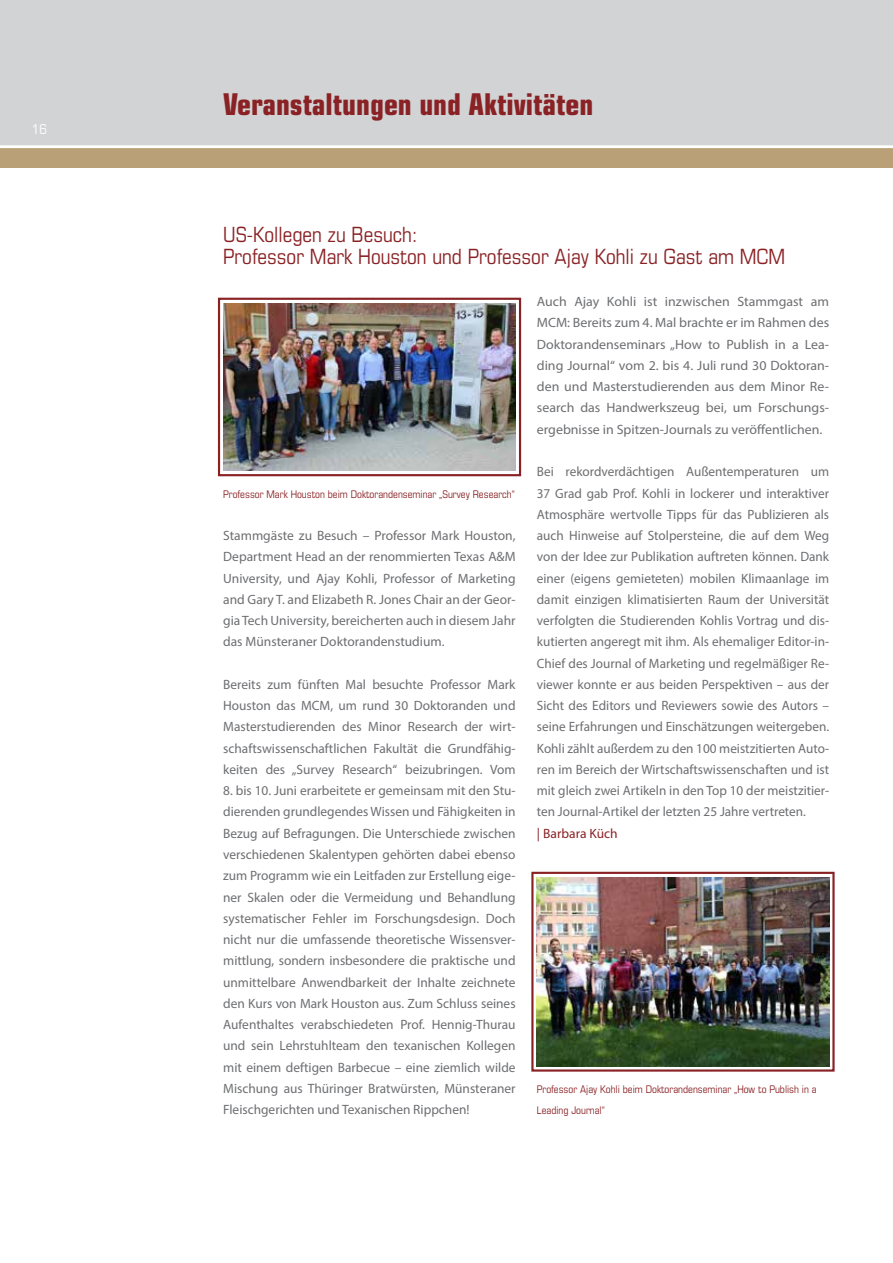
<style>
.page{position:relative;width:893px;height:1263px;background:#fff}
.page>*{position:absolute;margin:0;border:0;box-sizing:border-box;transform-origin:0 0}
.t1{font:700 condensed 30px "Eurostile LT Std";color:#8a2225}
.t2{font:condensed 21px/21.3px "Eurostile LT Std";color:#8a2225}
.t3{font:13.5px/21.3px "Myriad Pro";color:#6d6e71;text-align:justify}
.t4{font:13.5px "Myriad Pro";color:#8a2225}
.t5{font:condensed 13.5px "Eurostile LT Std";color:#fff}
.t6{font:condensed 10.5px/21.3px "Eurostile LT Std";color:#8a2225}
</style>
<div class="page">
<div style="left:0;top:0;width:893px;height:168px;background:#d1d3d4"></div>
<div style="left:0;top:147px;width:893px;height:21px;background:#b9a076"></div>
<hr style="left:0;top:146px;width:893px;height:2px;background:#fff">
<img style="left:217px;top:297px;width:305px;height:180px">
<img style="left:531px;top:871px;width:304px;height:201px">
<p class="t5" style="left:32px;top:121px;width:17px">16</p>
<h1 class="t1" style="left:223px;top:86px;width:372px">Veranstaltungen und Aktivitäten</h1>
<h2 class="t2" style="left:223px;top:224px;width:564px">US-Kollegen zu Besuch:<br>Professor Mark Houston und Professor Ajay Kohli zu Gast am MCM</h2>
<p class="t6" style="left:223px;top:483px;width:293px">Professor Mark Houston beim Doktorandenseminar „Survey Research“</p>
<p class="t3" style="left:223px;top:525px;width:294px">Stammgäste zu Besuch – Professor Mark Houston, Department Head an der renommierten Texas A&amp;M University, und Ajay Kohli, Professor of Marketing and Gary T. and Elizabeth R. Jones Chair an der Geor&shy;gia Tech University, bereicherten auch in diesem Jahr das Münsteraner Doktorandenstudium.</p>
<p class="t3" style="left:223px;top:673px;width:294px">Bereits zum fünften Mal besuchte Professor Mark Houston das MCM, um rund 30 Doktoranden und Masterstudierenden des Minor Research der wirt&shy;schaftswissenschaftlichen Fakultät die Grundfähig&shy;keiten des „Survey Research“ beizubringen. Vom</p>
<p class="t3" style="left:223px;top:780px;width:294px">8. bis 10. Juni erarbeitete er gemeinsam mit den Stu&shy;dierenden grundlegendes Wissen und Fähigkeiten in Bezug auf Befragungen. Die Unterschiede zwischen verschiedenen Skalentypen gehörten dabei ebenso zum Programm wie ein Leitfaden zur Erstellung eige&shy;ner Skalen oder die Vermeidung und Behandlung systematischer Fehler im Forschungsdesign. Doch nicht nur die umfassende theoretische Wissensver&shy;mittlung, sondern insbesondere die praktische und unmittelbare Anwendbarkeit der Inhalte zeichnete den Kurs von Mark Houston aus. Zum Schluss seines Aufenthaltes verabschiedeten Prof. Hennig-Thurau und sein Lehrstuhlteam den texanischen Kollegen mit einem deftigen Barbecue – eine ziemlich wilde Mischung aus Thüringer Bratwürsten, Münsteraner Fleischgerichten und Texanischen Rippchen!</p>
<p class="t3" style="left:537px;top:291px;width:294px">Auch Ajay Kohli ist inzwischen Stammgast am MCM: Bereits zum 4. Mal brachte er im Rahmen des Doktorandenseminars „How to Publish in a Lea&shy;ding Journal“ vom 2. bis 4. Juli rund 30 Doktoran&shy;den und Masterstudierenden aus dem Minor Re&shy;search das Handwerkszeug bei, um Forschungs&shy;ergebnisse in Spitzen-Journals zu veröffentlichen.</p>
<p class="t3" style="left:537px;top:461px;width:294px">Bei rekordverdächtigen Außentemperaturen um 37 Grad gab Prof. Kohli in lockerer und interaktiver Atmosphäre wertvolle Tipps für das Publizieren als auch Hinweise auf Stolpersteine, die auf dem Weg von der Idee zur Publikation auftreten können. Dank einer (eigens gemieteten) mobilen Klimaanlage im damit einzigen klimatisierten Raum der Universität verfolgten die Studierenden Kohlis Vortrag und dis&shy;kutierten angeregt mit ihm. Als ehemaliger Editor-in-Chief des Journal of Marketing und regelmäßiger Re&shy;viewer konnte er aus beiden Perspektiven – aus der Sicht des Editors und Reviewers sowie des Autors – seine Erfahrungen und Einschätzungen weitergeben.<br>Kohli zählt außerdem zu den 100 meistzitierten Auto&shy;ren im Bereich der Wirtschaftswissenschaften und ist mit gleich zwei Artikeln in den Top 10 der meistzitier&shy;ten Journal-Artikel der letzten 25 Jahre vertreten.</p>
<p class="t4" style="left:537px;top:825px;width:82px">| Barbara Küch</p>
<p class="t6" style="left:537px;top:1078px;width:281px">Professor Ajay Kohli beim Doktorandenseminar „How to Publish in a<br>Leading Journal“</p>
</div>
